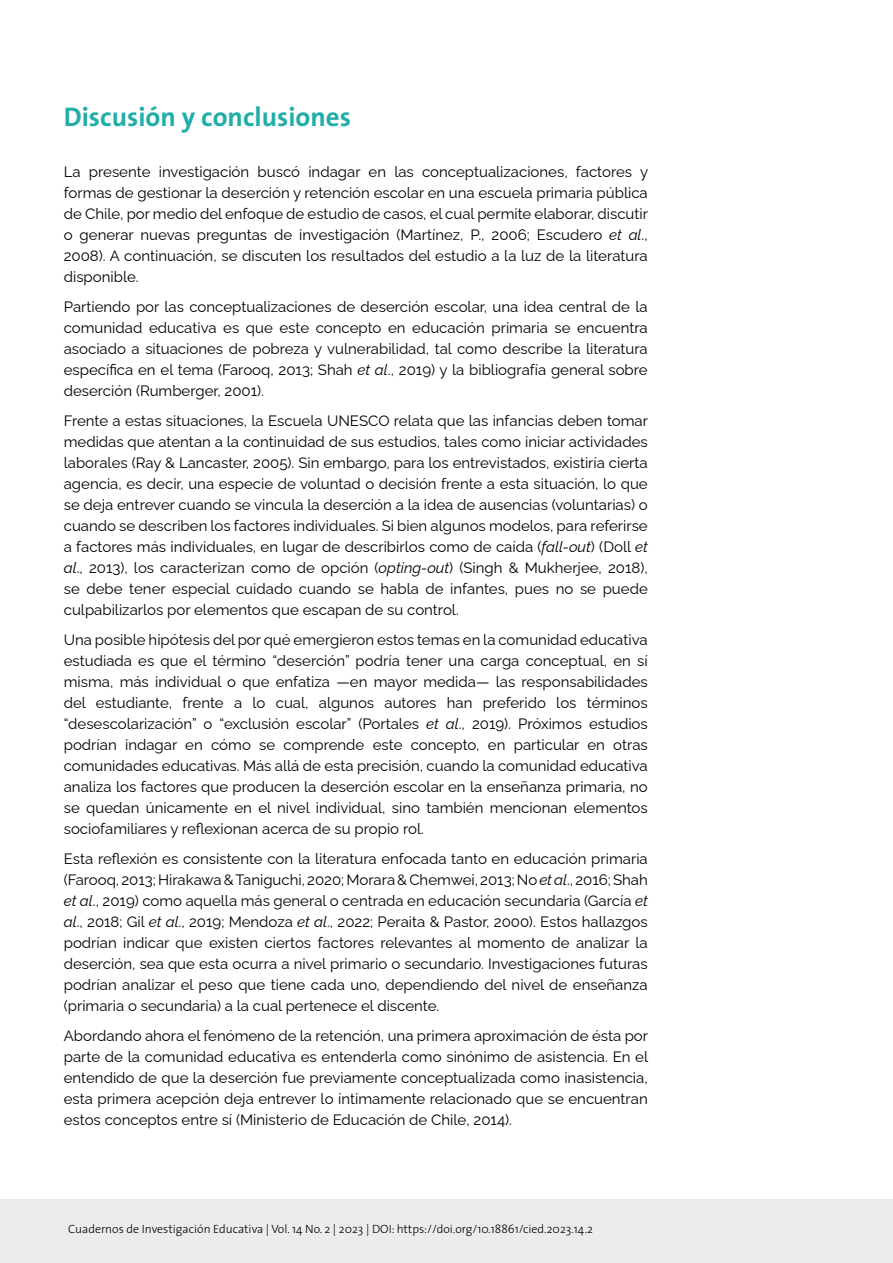
<style>
.page{position:relative;width:893px;height:1263px;background:#fff}
.page>*{position:absolute;margin:0;border:0;box-sizing:border-box;transform-origin:0 0}
.t1{font:700 27px "The Sans";color:#21ada8}
.t2{font:15px/21px "Raleway";color:#000;text-align:justify}
.t3{font:300 12px "The Sans";color:#000}
.s1{font-style:italic}
</style>
<div class="page">
<div style="left:0;top:1199px;width:893px;height:64px;background:#ececed"></div>
<h1 class="t1" style="left:64px;top:94px;width:289px">Discusión y conclusiones</h1>
<p class="t2" style="left:64px;top:160px;width:586px">La presente investigación buscó indagar en las conceptualizaciones, factores y formas de gestionar la deserción y retención escolar en una escuela primaria pública de Chile, por medio del enfoque de estudio de casos, el cual permite elaborar, discutir o generar nuevas preguntas de investigación (Martínez, P., 2006; Escudero <span class="s1">et al</span>., 2008). A continuación, se discuten los resultados del estudio a la luz de la literatura disponible.</p>
<p class="t2" style="left:64px;top:295px;width:585px">Partiendo por las conceptualizaciones de deserción escolar, una idea central de la comunidad educativa es que este concepto en educación primaria se encuentra asociado a situaciones de pobreza y vulnerabilidad, tal como describe la literatura específica en el tema (Farooq, 2013; Shah <span class="s1">et al</span>., 2019) y la bibliografía general sobre deserción (Rumberger, 2001).</p>
<p class="t2" style="left:64px;top:409px;width:586px">Frente a estas situaciones, la Escuela UNESCO relata que las infancias deben tomar medidas que atentan a la continuidad de sus estudios, tales como iniciar actividades laborales (Ray &amp; Lancaster, 2005). Sin embargo, para los entrevistados, existiría cierta agencia, es decir, una especie de voluntad o decisión frente a esta situación, lo que se deja entrever cuando se vincula la deserción a la idea de ausencias (voluntarias) o cuando se describen los factores individuales. Si bien algunos modelos, para referirse a factores más individuales, en lugar de describirlos como de caída (<span class="s1">fall-out</span>) (Doll <span class="s1">et al</span>., 2013), los caracterizan como de opción (<span class="s1">opting-out</span>) (Singh &amp; Mukherjee, 2018), se debe tener especial cuidado cuando se habla de infantes, pues no se puede culpabilizarlos por elementos que escapan de su control.</p>
<p class="t2" style="left:64px;top:628px;width:585px">Una posible hipótesis del por qué emergieron estos temas en la comunidad educativa estudiada es que el término “deserción” podría tener una carga conceptual, en sí misma, más individual o que enfatiza —en mayor medida— las responsabilidades del estudiante, frente a lo cual, algunos autores han preferido los términos “desescolarización” o “exclusión escolar” (Portales <span class="s1">et al</span>., 2019). Próximos estudios podrían indagar en cómo se comprende este concepto, en particular en otras comunidades educativas. Más allá de esta precisión, cuando la comunidad educativa analiza los factores que producen la deserción escolar en la enseñanza primaria, no se quedan únicamente en el nivel individual, sino también mencionan elementos sociofamiliares y reflexionan acerca de su propio rol.</p>
<p class="t2" style="left:64px;top:847px;width:585px">Esta reflexión es consistente con la literatura enfocada tanto en educación primaria (Farooq, 2013; Hirakawa &amp; Taniguchi, 2020; Morara &amp; Chemwei, 2013; No <span class="s1">et al</span>., 2016; Shah <span class="s1">et al</span>., 2019) como aquella más general o centrada en educación secundaria (García <span class="s1">et al</span>., 2018; Gil <span class="s1">et al</span>., 2019; Mendoza <span class="s1">et al</span>., 2022; Peraita &amp; Pastor, 2000). Estos hallazgos podrían indicar que existen ciertos factores relevantes al momento de analizar la deserción, sea que esta ocurra a nivel primario o secundario. Investigaciones futuras podrían analizar el peso que tiene cada uno, dependiendo del nivel de enseñanza (primaria o secundaria) a la cual pertenece el discente.</p>
<p class="t2" style="left:64px;top:1024px;width:586px">Abordando ahora el fenómeno de la retención, una primera aproximación de ésta por parte de la comunidad educativa es entenderla como sinónimo de asistencia. En el entendido de que la deserción fue previamente conceptualizada como inasistencia, esta primera acepción deja entrever lo íntimamente relacionado que se encuentran estos conceptos entre sí (Ministerio de Educación de Chile, 2014).</p>
<p class="t3" style="left:68px;top:1218px;width:526px">Cuadernos de Investigación Educativa | Vol. 14 No. 2 | 2023 | DOI: https://doi.org/10.18861/cied.2023.14.2</p>
</div>
